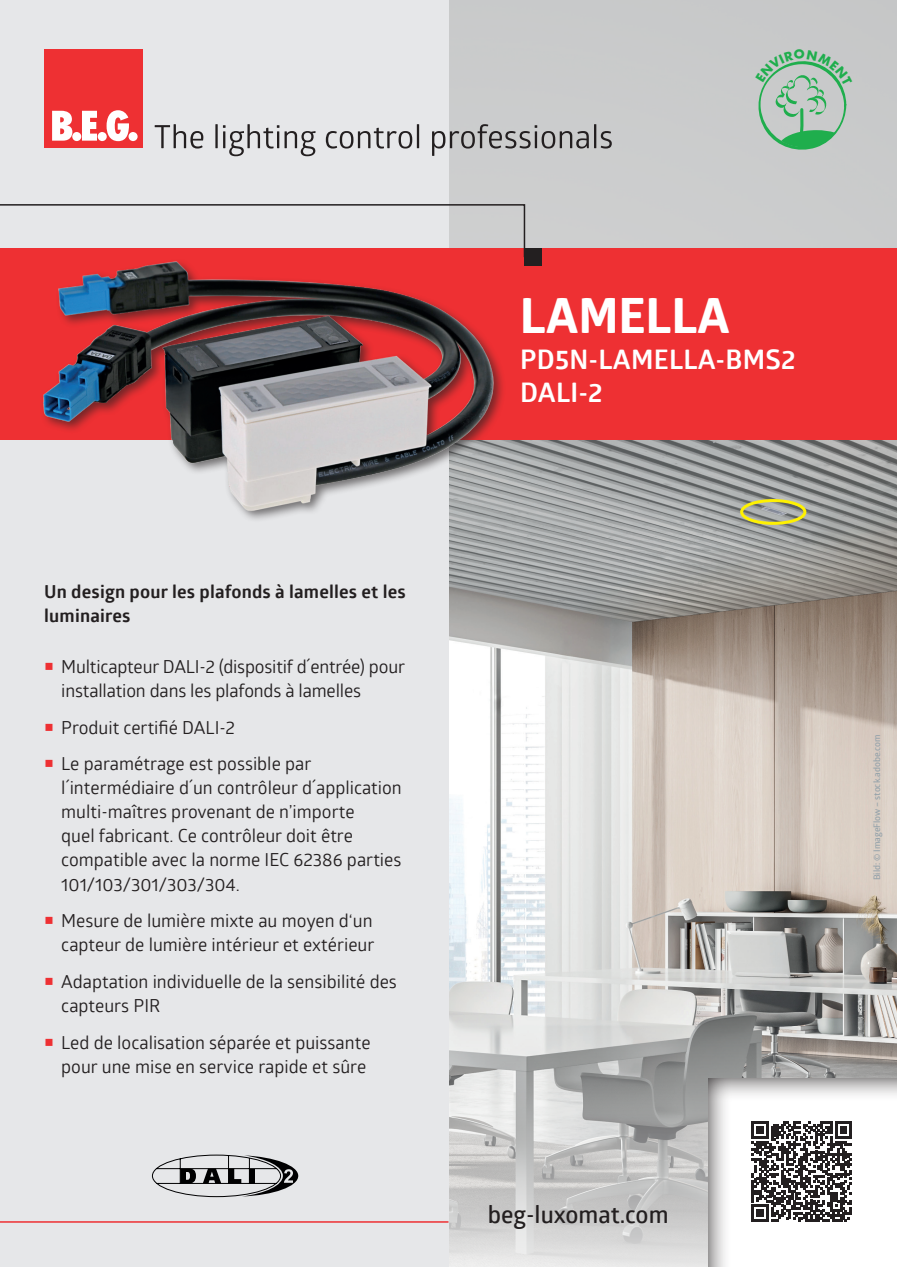
<style>
.page{position:relative;width:897px;height:1267px;background:#fff}
.page>*{position:absolute;margin:0;border:0;box-sizing:border-box;transform-origin:0 0}
.t1{font:700 47.7px "Globerx";letter-spacing:.01em;color:#fff}
.t2{font:700 27px/32.4px "Glober";letter-spacing:.01em;color:#fff}
.t3{font:600 24px "Glober";color:#231f20}
.t4{font:18px/24px "Glober";color:#231f20}
.t5{font:700 18px/24px "Glober";letter-spacing:.01em;color:#231f20}
.t6{font:600 9px "Glober";color:#94a2aa}
.s1{color:#ee3033}
</style>
<div class="page">
<img style="left:448px;top:440px;width:448px;height:826px">
<div style="left:448px;top:0;width:448px;height:248px;background:#cacbcc"></div>
<div style="left:0;top:0;width:448px;height:1266px;background:#e6e7e9"></div>
<div style="left:0;top:248px;width:896px;height:192px;background:#ee3033"></div>
<hr style="left:0;top:1221px;width:448px;height:1px;background:#ee3033">
<div style="left:44px;top:49px;width:99px;height:99px;background:#ee3033"></div>
<svg style="left:52px;top:111px;width:20px;height:30px"></svg>
<div style="left:72px;top:132px;width:9px;height:9px;background:#fff;border-radius:50%"></div>
<svg style="left:82px;top:111px;width:15px;height:30px"></svg>
<div style="left:98px;top:132px;width:9px;height:9px;background:#fff;border-radius:50%"></div>
<svg style="left:106px;top:110px;width:23px;height:31px"></svg>
<div style="left:128px;top:132px;width:10px;height:9px;background:#fff;border-radius:50%"></div>
<svg style="left:155px;top:124px;width:48px;height:24px"></svg>
<svg style="left:215px;top:124px;width:100px;height:32px"></svg>
<svg style="left:326px;top:124px;width:93px;height:24px"></svg>
<svg style="left:432px;top:124px;width:156px;height:32px;background:#aeaeaf"></svg>
<svg style="left:594px;top:124px;width:17px;height:24px"></svg>
<svg style="left:708px;top:1077px;width:188px;height:189px"></svg>
<div style="left:740px;top:499px;width:66px;height:26px;border:3px solid #fff101;border-radius:50%"></div>
<svg style="left:152px;top:1154px;width:146px;height:42px"></svg>
<img style="left:0;top:185px;width:584px;height:371px">
<svg style="left:751px;top:1121px;width:100px;height:100px"></svg>
<svg style="left:755px;top:49px;width:97px;height:104px;background:#abc4b4"></svg>
<p class="t5" style="left:44px;top:579px;width:363px">Un design pour les plafonds à lamelles et les luminaires</p>
<p class="t4" style="left:61px;top:653px;width:345px;text-indent:-17px"><span class="s1">○</span> Multicapteur DALI-2 (dispositif d´entrée) pour installation dans les plafonds à lamelles</p>
<p class="t4" style="left:44px;top:714px;width:192px"><span class="s1">○</span> Produit certifié DALI-2</p>
<p class="t4" style="left:61px;top:751px;width:342px;text-indent:-17px"><span class="s1">○</span> Le paramétrage est possible par l´intermédiaire d´un contrôleur d´application multi-maîtres provenant de n’importe<br>quel fabricant. Ce contrôleur doit être compatible avec la norme IEC 62386 parties 101/103/301/303/304.</p>
<p class="t4" style="left:44px;top:908px;width:332px;text-align:right"><span class="s1">○</span> Mesure de lumière mixte au moyen d‘un capteur de lumière intérieur et extérieur</p>
<p class="t4" style="left:61px;top:968px;width:337px;text-indent:-17px"><span class="s1">○</span> Adaptation individuelle de la sensibilité des capteurs PIR</p>
<p class="t4" style="left:44px;top:1029px;width:328px;text-align:right"><span class="s1">○</span> Led de localisation séparée et puissante pour une mise en service rapide et sûre</p>
<h1 class="t1" style="left:520px;top:281px;width:211px">LAMELLA</h1>
<h2 class="t2" style="left:520px;top:343px;width:277px">PD5N-LAMELLA-BMS2<br>DALI-2</h2>
<h3 class="t3" style="left:488px;top:1197px;width:182px">beg-luxomat.com</h3>
<p class="t6" style="left:870px;top:880px;width:147px;rotate:-90deg">Bild: © ImageFlow – stock.adobe.com</p>
</div>
